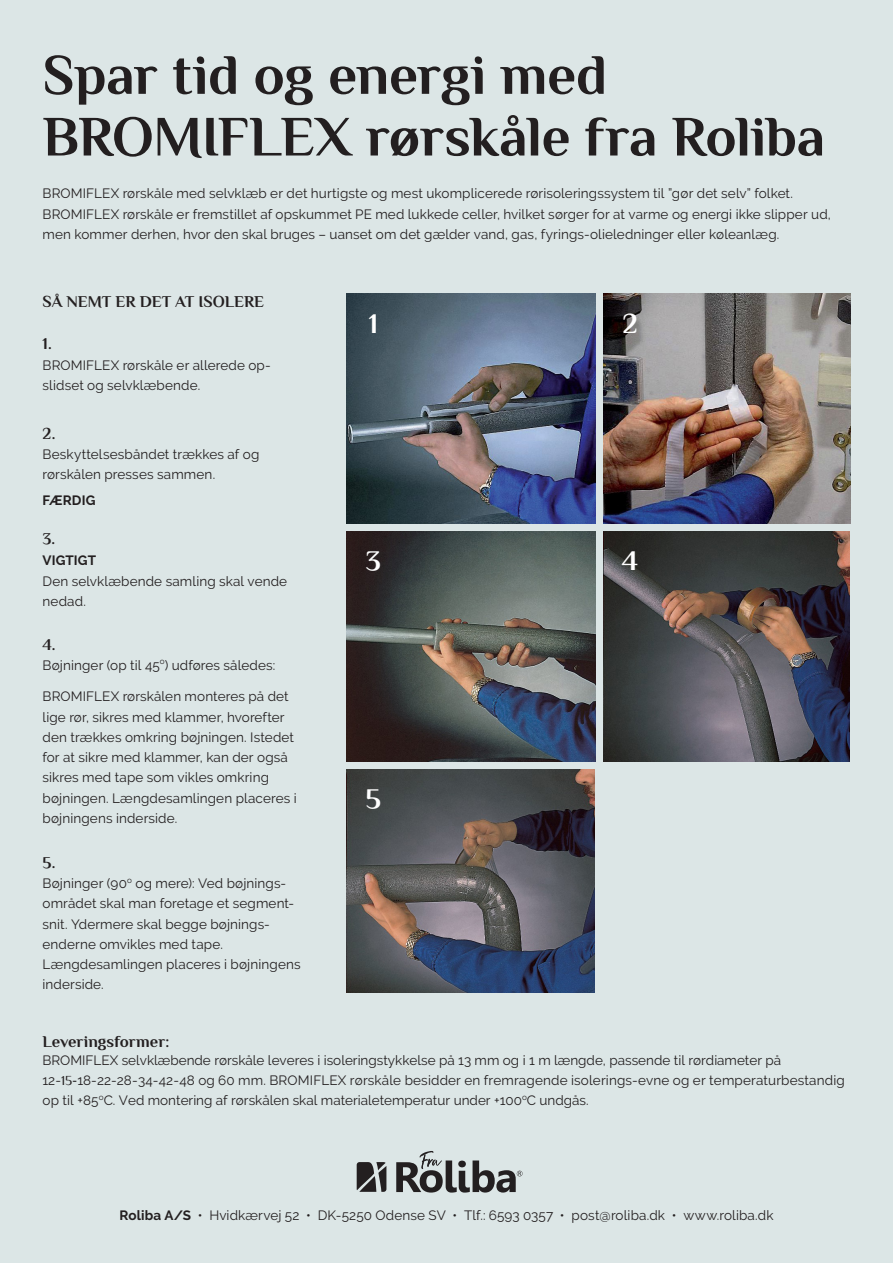
<style>
.page{position:relative;width:893px;height:1263px;background:#dce6e6}
.page>*{position:absolute;margin:0;border:0;box-sizing:border-box;transform-origin:0 0}
.t1{font:700 57px/61.7px "Philosopher";letter-spacing:-.005em;color:#231f20}
.t2{font:700 28.5px "Philosopher";color:#fff}
.t3{font:700 16.5px "Philosopher";color:#231f20}
.t4{font:13.5px/20.2px "Raleway";letter-spacing:.01em;color:#231f20}
.t5{font:700 13.5px "Raleway";letter-spacing:.01em;color:#231f20}
.s1{font-family:"Philosopher"}
.s2{font-weight:700}
</style>
<div class="page">
<img style="left:604px;top:293px;width:246px;height:230px">
<img style="left:604px;top:531px;width:245px;height:230px">
<img style="left:346px;top:293px;width:249px;height:230px">
<img style="left:346px;top:531px;width:249px;height:230px">
<img style="left:346px;top:770px;width:249px;height:223px">
<svg style="left:357px;top:1162px;width:29px;height:30px"></svg>
<svg style="left:396px;top:1151px;width:126px;height:41px"></svg>
<h1 class="t1" style="left:43px;top:44px;width:784px">Spar tid og energi med<br>BROMIFLEX rørskåle fra Roliba</h1>
<p class="t4" style="left:43px;top:184px;width:790px">BROMIFLEX rørskåle med selvklæb er det hurtigste og mest ukomplicerede rørisoleringssystem til ”gør det selv” folket.<br>BROMIFLEX rørskåle er fremstillet af opskummet PE med lukkede celler, hvilket sørger for at varme og energi ikke slipper ud, men kommer derhen, hvor den skal bruges – uanset om det gælder vand, gas, fyrings-olieledninger eller køleanlæg.</p>
<p class="t3" style="left:43px;top:290px;width:223px">SÅ NEMT ER DET AT ISOLERE</p>
<p class="t3" style="left:43px;top:333px;width:11px">1.</p>
<p class="t4" style="left:43px;top:355px;width:230px">BROMIFLEX rørskåle er allerede op&shy;slidset og selvklæbende.</p>
<p class="t3" style="left:43px;top:422px;width:14px">2.</p>
<p class="t4" style="left:43px;top:444px;width:218px">Beskyttelsesbåndet trækkes af og rørskålen presses sammen.</p>
<p class="t5" style="left:43px;top:492px;width:55px">FÆRDIG</p>
<p class="t3" style="left:43px;top:528px;width:14px">3.</p>
<p class="t5" style="left:43px;top:553px;width:55px">VIGTIGT</p>
<p class="t4" style="left:43px;top:571px;width:246px">Den selvklæbende samling skal vende nedad.</p>
<p class="t3" style="left:43px;top:633px;width:15px">4.</p>
<p class="t4" style="left:43px;top:655px;width:234px">Bøjninger (op til 45<sup>o</sup>) udføres således:</p>
<p class="t4" style="left:43px;top:686px;width:256px">BROMIFLEX rørskålen monteres på det lige rør, sikres med klammer, hvorefter den trækkes omkring bøjningen. Istedet for at sikre med klammer, kan der også sikres med tape som vikles omkring bøjningen. Længdesamlingen placeres i bøjningens inderside.</p>
<p class="t3" style="left:43px;top:851px;width:14px">5.</p>
<p class="t4" style="left:43px;top:873px;width:260px">Bøjninger (90<sup>o</sup> og mere): Ved bøjnings&shy;området skal man foretage et segment&shy;snit. Ydermere skal begge bøjnings&shy;enderne omvikles med tape.<br>Længdesamlingen placeres i bøjningens inderside.</p>
<h2 class="t2" style="left:369px;top:305px;width:11px">1</h2>
<h2 class="t2" style="left:366px;top:542px;width:17px">3</h2>
<h2 class="t2" style="left:366px;top:780px;width:17px">5</h2>
<h2 class="t2" style="left:622px;top:305px;width:17px">2</h2>
<h2 class="t2" style="left:622px;top:542px;width:18px">4</h2>
<p class="t3" style="left:43px;top:1030px;width:128px">Leveringsformer:</p>
<p class="t4" style="left:43px;top:1050px;width:804px">BROMIFLEX selvklæbende rørskåle leveres i isoleringstykkelse på 13 mm og i 1 m længde, passende til rørdiameter på<br>12-<span class="s1">15-</span>18-22-28-34-42-48 og 60 mm. BROMIFLEX rørskåle besidder en fremragende isolerings-evne og er temperaturbestandig op til +85<sup>o</sup>C. Ved montering af rørskålen skal materialetemperatur under +100<sup>o</sup>C undgås.</p>
<p class="t4" style="left:119px;top:1205px;width:656px"><span class="s2">Roliba A/S</span> • Hvidkærvej 52 • DK-5250 Odense SV • Tlf.: 6593 0357 • post@roliba.dk • www.roliba.dk</p>
</div>
